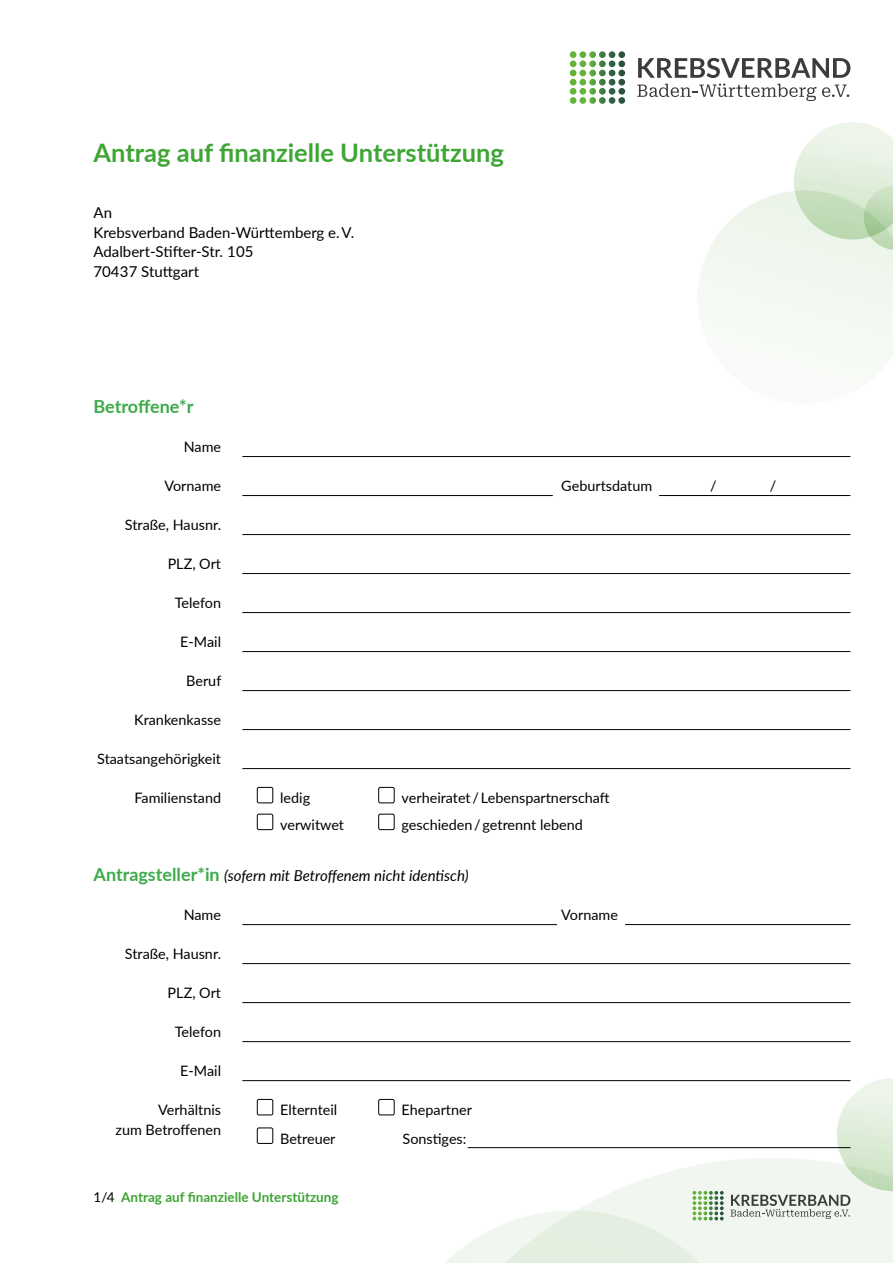
<style>
.page{position:relative;width:893px;height:1263px;background:#fff}
.page>*{position:absolute;margin:0;border:0;box-sizing:border-box;transform-origin:0 0}
.t1{font:700 25.5px "Lato";color:#3fa535}
.t2{font:700 18px "Lato";letter-spacing:-.005em;color:#3dab4a}
.t3{font:15px/19.5px "Lato";color:#000}
.t4{font:italic 15px "Lato";color:#000}
.t5{font:14.4px "Lato";color:#000}
.t6{font:700 13.5px "Lato";color:#3fa535}
.s1{font-weight:700;font-style:normal;font-size:18px;color:#3dab4a}
.s2{font-weight:400;color:#000}
</style>
<div class="page">
<hr style="left:242px;top:456px;width:608px;height:1px;background:#000">
<hr style="left:659px;top:495px;width:191px;height:1px;background:#000">
<hr style="left:242px;top:495px;width:311px;height:1px;background:#000">
<hr style="left:242px;top:534px;width:608px;height:1px;background:#000">
<hr style="left:242px;top:573px;width:608px;height:1px;background:#000">
<hr style="left:242px;top:612px;width:608px;height:1px;background:#000">
<hr style="left:242px;top:651px;width:608px;height:1px;background:#000">
<hr style="left:242px;top:690px;width:608px;height:1px;background:#000">
<hr style="left:242px;top:729px;width:608px;height:1px;background:#000">
<hr style="left:242px;top:768px;width:608px;height:1px;background:#000">
<hr style="left:625px;top:924px;width:225px;height:1px;background:#000">
<hr style="left:242px;top:924px;width:315px;height:1px;background:#000">
<hr style="left:242px;top:963px;width:608px;height:1px;background:#000">
<hr style="left:242px;top:1002px;width:608px;height:1px;background:#000">
<hr style="left:242px;top:1041px;width:608px;height:1px;background:#000">
<hr style="left:242px;top:1080px;width:608px;height:1px;background:#000">
<div style="left:257px;top:787px;width:16px;height:16px;border:1px solid #000;border-radius:2px"></div>
<div style="left:378px;top:787px;width:16px;height:16px;border:1px solid #000;border-radius:2px"></div>
<div style="left:257px;top:814px;width:16px;height:16px;border:1px solid #000;border-radius:2px"></div>
<div style="left:378px;top:814px;width:16px;height:16px;border:1px solid #000;border-radius:2px"></div>
<div style="left:257px;top:1099px;width:16px;height:16px;border:1px solid #000;border-radius:2px"></div>
<div style="left:257px;top:1128px;width:16px;height:16px;border:1px solid #000;border-radius:2px"></div>
<svg style="left:698px;top:192px;width:195px;height:169px"></svg>
<svg style="left:789px;top:122px;width:104px;height:130px;background:#deecd9"></svg>
<svg style="left:570px;top:51px;width:55px;height:53px"></svg>
<svg style="left:638px;top:58px;width:212px;height:20px"></svg>
<svg style="left:637px;top:84px;width:179px;height:17px"></svg>
<svg style="left:822px;top:85px;width:27px;height:12px"></svg>
<svg style="left:369px;top:1078px;width:524px;height:185px"></svg>
<h1 class="t1" style="left:94px;top:134px;width:412px">Antrag auf finanzielle Unterstützung</h1>
<p class="t3" style="left:94px;top:202px;width:262px">An<br>Krebsverband Baden-Württemberg e. V.<br>Adalbert-Stifter-Str. 105<br>70437 Stuttgart</p>
<p class="t2" style="left:94px;top:393px;width:101px">Betroffene*r</p>
<p class="t5" style="left:184px;top:436px;width:39px">Name</p>
<p class="t5" style="left:164px;top:475px;width:58px">Vorname</p>
<p class="t5" style="left:561px;top:475px;width:92px">Geburtsdatum</p>
<p class="t5" style="left:710px;top:475px;width:8px">/</p>
<p class="t5" style="left:770px;top:475px;width:8px">/</p>
<p class="t5" style="left:125px;top:514px;width:98px">Straße, Hausnr.</p>
<p class="t5" style="left:168px;top:553px;width:55px">PLZ, Ort</p>
<p class="t5" style="left:175px;top:592px;width:48px">Telefon</p>
<p class="t5" style="left:180px;top:631px;width:42px">E-Mail</p>
<p class="t5" style="left:186px;top:670px;width:37px">Beruf</p>
<p class="t5" style="left:134px;top:709px;width:88px">Krankenkasse</p>
<p class="t5" style="left:97px;top:748px;width:125px">Staatsangehörigkeit</p>
<p class="t5" style="left:134px;top:787px;width:88px">Familienstand</p>
<p class="t5" style="left:280px;top:787px;width:32px">ledig</p>
<p class="t5" style="left:402px;top:787px;width:210px">verheiratet / Lebenspartnerschaft</p>
<p class="t5" style="left:280px;top:814px;width:65px">verwitwet</p>
<p class="t5" style="left:402px;top:814px;width:183px">geschieden / getrennt lebend</p>
<p class="t4" style="left:94px;top:865px;width:377px"><span class="s1">Antragsteller*in</span> (sofern mit Betroffenem nicht identisch)</p>
<p class="t5" style="left:184px;top:904px;width:39px">Name</p>
<p class="t5" style="left:561px;top:904px;width:58px">Vorname</p>
<p class="t5" style="left:125px;top:943px;width:98px">Straße, Hausnr.</p>
<p class="t5" style="left:168px;top:982px;width:55px">PLZ, Ort</p>
<p class="t5" style="left:175px;top:1021px;width:48px">Telefon</p>
<p class="t5" style="left:180px;top:1060px;width:42px">E-Mail</p>
<p class="t5" style="left:158px;top:1099px;width:64px">Verhältnis</p>
<p class="t5" style="left:280px;top:1099px;width:59px">Elternteil</p>
<p class="t5" style="left:402px;top:1099px;width:72px">Ehepartner</p>
<p class="t5" style="left:116px;top:1119px;width:107px">zum Betroffenen</p>
<p class="t5" style="left:280px;top:1128px;width:57px">Betreuer</p>
<p class="t5" style="left:403px;top:1128px;width:65px">Sonstiges:</p>
<p class="t6" style="left:94px;top:1187px;width:247px"><span class="s2">1/4</span> Antrag auf finanzielle Unterstützung</p>
</div>
